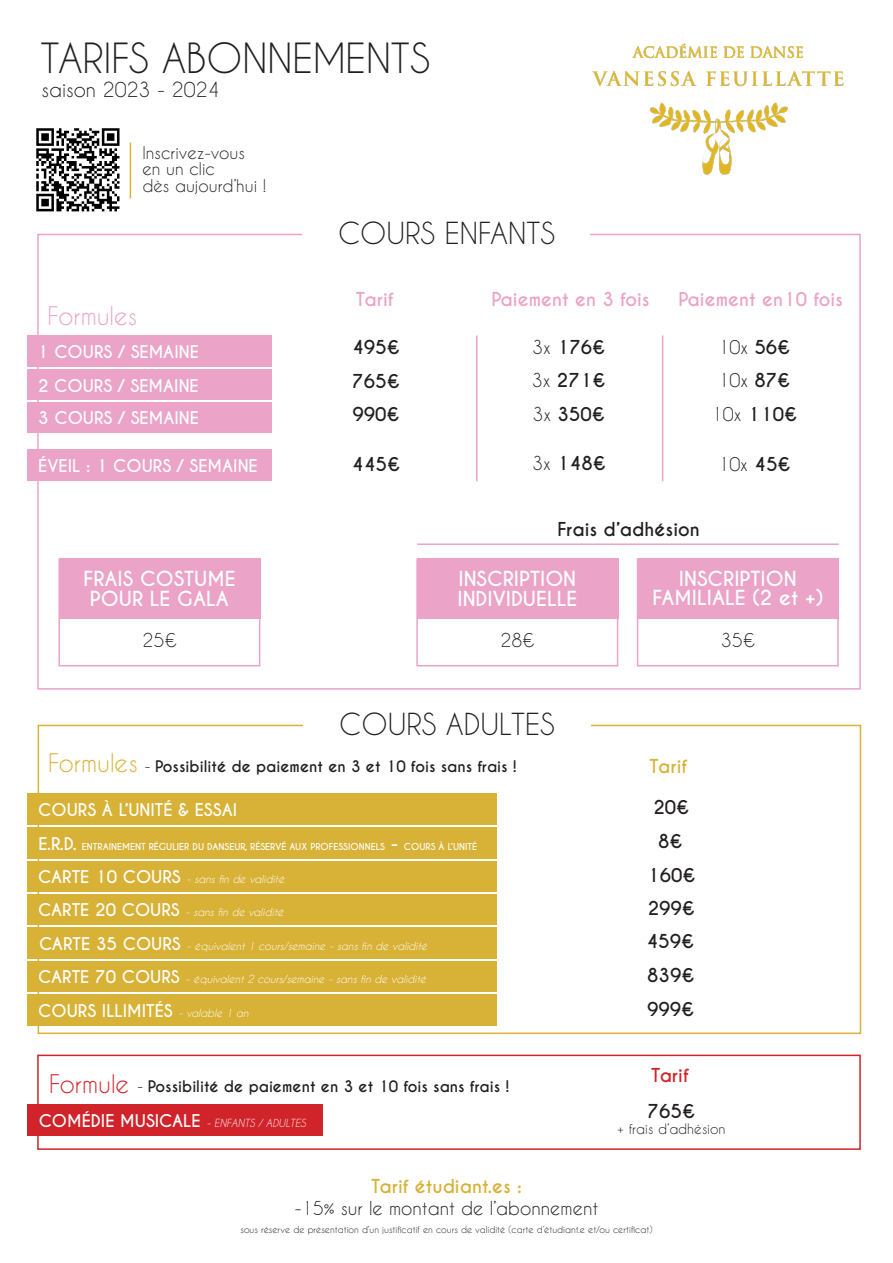
<style>
.page{position:relative;width:893px;height:1263px;background:#fff}
.page>*{position:absolute;margin:0;border:0;box-sizing:border-box;transform-origin:0 0}
.t1{font:39px "Caviar Dreams";color:#231f20}
.t2{font:28.5px "Caviar Dreams";color:#231f20}
.t3{font:24px "Caviar Dreams";color:#eba3c8}
.t4{font:24px "Caviar Dreams";color:#d8b237}
.t5{font:24px "Caviar Dreams";color:#d1232a}
.t6{font:700 19.5px "Caviar Dreams";color:#fff}
.t7{font:19.5px "Caviar Dreams";color:#231f20}
.t8{font:700 18px "Caviar Dreams";color:#231f20}
.t9{font:18px "Caviar Dreams";color:#231f20}
.t10{font:700 18px "Caviar Dreams";color:#eba3c8}
.t11{font:700 18px "Caviar Dreams";color:#d8b237}
.t12{font:700 18px "Caviar Dreams";color:#d1232a}
.t13{font:700 16.5px "Caviar Dreams";color:#fff}
.t14{font:16.5px "Caviar Dreams";color:#231f20}
.t15{font:700 15px "Caviar Dreams";color:#231f20}
.t16{font:13.5px "Caviar Dreams";color:#231f20}
.t17{font:italic 10.5px "Caviar Dreams";color:#fff}
.t18{font:9px "Caviar Dreams";color:#231f20}
.t19{font:700 9px "Caviar Dreams";color:#fff}
.s1{font-weight:400}
.s2{font-weight:700}
.s3{font-weight:400;font-style:italic}
.s4{font-size:16.5px}
.s5{font-weight:700;font-style:normal;font-size:16.5px}
.s6{font-weight:400;font-style:italic;font-size:10.5px}
</style>
<div class="page">
<img style="left:592px;top:43px;width:252px;height:132px">
<div style="left:27px;top:335px;width:244px;height:32px;background:#eba3c8"></div>
<div style="left:27px;top:369px;width:244px;height:31px;background:#eba3c8"></div>
<div style="left:27px;top:403px;width:244px;height:30px;background:#eba3c8"></div>
<div style="left:27px;top:450px;width:244px;height:31px;background:#eba3c8"></div>
<div style="left:28px;top:1105px;width:295px;height:31px;background:#d1232a"></div>
<hr style="left:476px;top:335px;width:2px;height:146px;background:#eba3c8">
<hr style="left:662px;top:335px;width:1px;height:146px;background:#eba3c8">
<hr style="left:130px;top:143px;width:1px;height:55px;background:#d8b237">
<div style="left:38px;top:725px;width:823px;height:309px;border:2px solid #d8b237"></div>
<div style="left:303px;top:702px;width:288px;height:44px;background:#fff"></div>
<div style="left:28px;top:793px;width:469px;height:32px;background:#d8b237"></div>
<div style="left:28px;top:861px;width:469px;height:31px;background:#d8b237"></div>
<div style="left:28px;top:894px;width:469px;height:31px;background:#d8b237"></div>
<div style="left:28px;top:928px;width:469px;height:31px;background:#d8b237"></div>
<div style="left:28px;top:962px;width:469px;height:30px;background:#d8b237"></div>
<div style="left:28px;top:995px;width:469px;height:31px;background:#d8b237"></div>
<hr style="left:417px;top:543px;width:422px;height:2px;background:#eba3c8">
<div style="left:37px;top:1054px;width:824px;height:96px;border:2px solid #d1232a"></div>
<img style="left:36px;top:128px;width:84px;height:84px">
<div style="left:416px;top:559px;width:202px;height:107px;border:2px solid #eba3c8"></div>
<div style="left:417px;top:559px;width:201px;height:60px;background:#eba3c8"></div>
<div style="left:637px;top:559px;width:202px;height:107px;border:2px solid #eba3c8"></div>
<div style="left:638px;top:559px;width:201px;height:60px;background:#eba3c8"></div>
<div style="left:58px;top:559px;width:202px;height:107px;border:2px solid #eba3c8"></div>
<div style="left:59px;top:559px;width:201px;height:60px;background:#eba3c8"></div>
<div style="left:28px;top:827px;width:469px;height:31px;background:#d8b237"></div>
<p class="t1" style="left:40px;top:35px;width:391px">TARIFS ABONNEMENTS</p>
<p class="t7" style="left:41px;top:78px;width:180px">saison 2023 - 2024</p>
<p class="t14" style="left:142px;top:142px;width:104px">Inscrivez-vous</p>
<p class="t14" style="left:142px;top:159px;width:74px">en un clic</p>
<p class="t14" style="left:142px;top:175px;width:125px">dès aujourd’hui !</p>
<p class="t3" style="left:48px;top:301px;width:91px">Formules</p>
<p class="t13" style="left:37px;top:342px;width:163px">1 COURS / SEMAINE</p>
<p class="t13" style="left:38px;top:375px;width:162px">2 COURS / SEMAINE</p>
<p class="t13" style="left:38px;top:408px;width:162px">3 COURS / SEMAINE</p>
<p class="t13" style="left:38px;top:456px;width:221px">ÉVEIL : 1 COURS / SEMAINE</p>
<p class="t6" style="left:83px;top:567px;width:154px">FRAIS COSTUME</p>
<p class="t6" style="left:90px;top:586px;width:141px">POUR LE GALA</p>
<p class="t2" style="left:338px;top:216px;width:218px">COURS ENFANTS</p>
<p class="t10" style="left:356px;top:289px;width:39px">Tarif</p>
<p class="t10" style="left:491px;top:289px;width:160px">Paiement en 3 fois</p>
<p class="t10" style="left:678px;top:289px;width:166px">Paiement en10 fois</p>
<p class="t8" style="left:352px;top:337px;width:50px">495€</p>
<p class="t8" style="left:352px;top:370px;width:49px">765€</p>
<p class="t8" style="left:352px;top:403px;width:49px">990€</p>
<p class="t8" style="left:352px;top:453px;width:50px">445€</p>
<p class="t8" style="left:532px;top:337px;width:75px"><span class="s1">3x</span> 176€</p>
<p class="t8" style="left:532px;top:370px;width:75px"><span class="s1">3x</span> 271€</p>
<p class="t8" style="left:532px;top:404px;width:74px"><span class="s1">3x</span> 350€</p>
<p class="t8" style="left:532px;top:453px;width:75px"><span class="s1">3x</span> 148€</p>
<p class="t9" style="left:718px;top:336px;width:73px">10x <span class="s2">56€</span></p>
<p class="t9" style="left:718px;top:369px;width:73px">10x <span class="s2">87€</span></p>
<p class="t8" style="left:712px;top:403px;width:87px"><span class="s1">10x</span> 110€</p>
<p class="t9" style="left:718px;top:453px;width:74px">10x <span class="s2">45€</span></p>
<p class="t8" style="left:557px;top:518px;width:144px">Frais d’adhésion</p>
<p class="t6" style="left:458px;top:567px;width:119px">INSCRIPTION</p>
<p class="t6" style="left:457px;top:586px;width:121px">INDIVIDUELLE</p>
<p class="t6" style="left:679px;top:567px;width:119px">INSCRIPTION</p>
<p class="t6" style="left:652px;top:586px;width:172px">FAMILIALE (2 et +)</p>
<p class="t9" style="left:142px;top:629px;width:36px">25€</p>
<p class="t9" style="left:500px;top:629px;width:36px">28€</p>
<p class="t9" style="left:721px;top:629px;width:36px">35€</p>
<p class="t2" style="left:339px;top:707px;width:217px">COURS ADULTES</p>
<p class="t4" style="left:48px;top:749px;width:91px">Formules</p>
<p class="t15" style="left:144px;top:757px;width:374px"><span class="s3">-</span> Possibilité de paiement en 3 et 10 fois sans frais !</p>
<p class="t11" style="left:650px;top:755px;width:39px">Tarif</p>
<p class="t13" style="left:38px;top:800px;width:200px">COURS À L’UNITÉ &amp; ESSAI</p>
<p class="t19" style="left:38px;top:842px;width:440px"><span class="s4">E.R.D.</span> ENTRAINEMENT RÉGULIER DU DANSEUR, RÉSERVÉ AUX PROFESSIONNELS <span class="s4">-</span> COURS À L’UNITÉ</p>
<p class="t17" style="left:38px;top:873px;width:248px"><span class="s5">CARTE 10 COURS</span> - sans fin de validité</p>
<p class="t17" style="left:38px;top:906px;width:247px"><span class="s5">CARTE 20 COURS</span> - sans fin de validité</p>
<p class="t17" style="left:39px;top:940px;width:390px"><span class="s5">CARTE 35 COURS</span> - équivalent 1 cours/semaine - sans fin de validité</p>
<p class="t17" style="left:38px;top:973px;width:390px"><span class="s5">CARTE 70 COURS</span> - équivalent 2 cours/semaine - sans fin de validité</p>
<p class="t13" style="left:38px;top:1001px;width:212px">COURS ILLIMITÉS <span class="s6">- valable 1 an</span></p>
<p class="t5" style="left:49px;top:1069px;width:82px">Formule</p>
<p class="t15" style="left:136px;top:1077px;width:374px"><span class="s3">-</span> Possibilité de paiement en 3 et 10 fois sans frais !</p>
<p class="t17" style="left:39px;top:1117px;width:269px"><span class="s5">COMÉDIE MUSICALE</span> - ENFANTS / ADULTES</p>
<p class="t8" style="left:653px;top:796px;width:38px">20€</p>
<p class="t8" style="left:658px;top:830px;width:26px">8€</p>
<p class="t8" style="left:647px;top:864px;width:50px">160€</p>
<p class="t8" style="left:648px;top:897px;width:49px">299€</p>
<p class="t8" style="left:646px;top:931px;width:50px">459€</p>
<p class="t8" style="left:647px;top:964px;width:49px">839€</p>
<p class="t8" style="left:647px;top:998px;width:49px">999€</p>
<p class="t12" style="left:651px;top:1064px;width:39px">Tarif</p>
<p class="t8" style="left:648px;top:1100px;width:49px">765€</p>
<p class="t16" style="left:617px;top:1121px;width:110px">+ frais d’adhésion</p>
<p class="t11" style="left:371px;top:1175px;width:152px">Tarif étudiant.es :</p>
<p class="t9" style="left:295px;top:1197px;width:305px">-15% sur le montant de l’abonnement</p>
<p class="t18" style="left:240px;top:1224px;width:413px">sous réserve de présentation d’un justificatif en cours de validité (carte d’étudiant.e et/ou certificat)</p>
</div>
